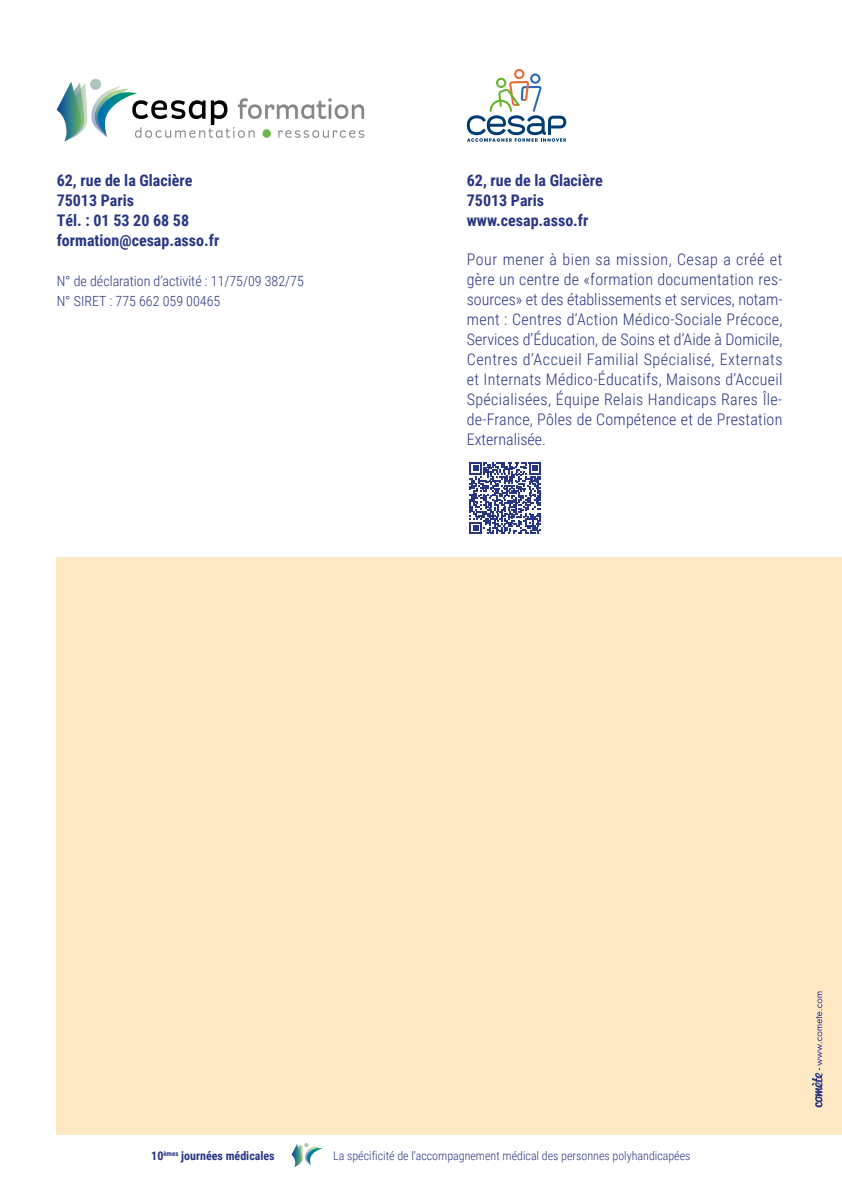
<style>
.page{position:relative;width:842px;height:1191px;background:#fff}
.page>*{position:absolute;margin:0;border:0;box-sizing:border-box;transform-origin:0 0}
.t1{font:300 16px/20px "Roboto Condensed";letter-spacing:.015em;color:#283583;text-align:justify}
.t2{font:700 16px/20px "Roboto Condensed";color:#283583}
.t3{font:300 14px/20px "Roboto Condensed";color:#283583}
.t4{font:300 12px "Roboto Condensed";color:#283583}
.t5{font:700 12px "Roboto Condensed";color:#283583}
</style>
<div class="page">
<svg style="left:291px;top:1142px;width:32px;height:25px"></svg>
<div style="left:57px;top:557px;width:785px;height:577px;background:#fee9c4"></div>
<img style="left:82px;top:83px;width:6px;height:44px">
<img style="left:82px;top:88px;width:3px;height:43px">
<svg style="left:57px;top:81px;width:25px;height:61px"></svg>
<svg style="left:90px;top:79px;width:274px;height:59px"></svg>
<div style="left:262px;top:129px;width:9px;height:9px;background:#6bb648;border-radius:50%"></div>
<svg style="left:467px;top:69px;width:99px;height:73px"></svg>
<svg style="left:812px;top:991px;width:10px;height:117px"></svg>
<svg style="left:469px;top:462px;width:72px;height:72px"></svg>
<p class="t2" style="left:57px;top:170px;width:164px">62, rue de la Glacière<br>75013 Paris<br>Tél. : 01 53 20 68 58 formation@cesap.asso.fr</p>
<p class="t3" style="left:57px;top:271px;width:249px">N° de déclaration d’activité : 11/75/09 382/75<br>N° SIRET : 775 662 059 00465</p>
<p class="t2" style="left:467px;top:170px;width:137px">62, rue de la Glacière<br>75013 Paris www.cesap.asso.fr</p>
<p class="t1" style="left:467px;top:249px;width:317px">Pour mener à bien sa mission, Cesap a créé et gère un centre de «formation documentation res&shy;sources» et des établissements et services, notam&shy;ment : Centres d’Action Médico-Sociale Précoce, Services d’Éducation, de Soins et d’Aide à Domicile, Centres d’Accueil Familial Spécialisé, Externats et Internats Médico-Éducatifs, Maisons d’Accueil Spécialisées, Équipe Relais Handicaps Rares Île&shy;de-France, Pôles de Compétence et de Prestation Externalisée.</p>
<p class="t5" style="left:151px;top:1147px;width:125px">10<sup>èmes</sup> journées médicales</p>
<p class="t4" style="left:333px;top:1147px;width:359px">La spécificité de l’accompagnement médical des personnes polyhandicapées</p>
</div>
